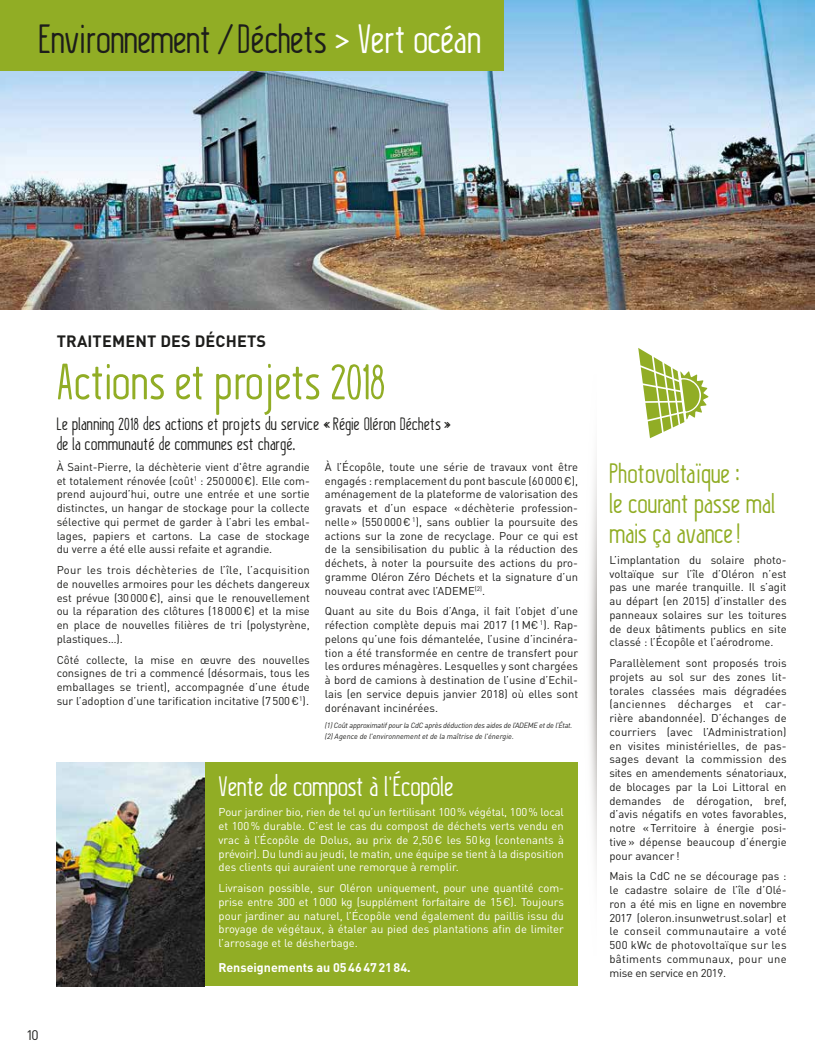
<style>
.page{position:relative;width:815px;height:1063px;background:#fff}
.page>*{position:absolute;margin:0;border:0;box-sizing:border-box;transform-origin:0 0}
.t1{font:50px "Kraftstoff";color:#91ad25}
.t2{font:40px "Kraftstoff";color:#1d1d1b}
.t3{font:27.5px/30px "Kraftstoff";letter-spacing:.01em;color:#91ad25}
.t4{font:27.5px "Kraftstoff";letter-spacing:.01em;color:#fff}
.t5{font:17.5px/20px "Kraftstoff";letter-spacing:.025em;color:#1d1d1b}
.t6{font:700 16.25px "DINOT";letter-spacing:.01em;color:#1d1d1b}
.t7{font:13.75px "DINOT";color:#1d1d1b}
.t8{font:700 12.5px "DINOT";color:#fff}
.t9{font:11.25px/13.8px "DINOT";color:#1d1d1b;text-align:justify}
.t10{font:11.25px/13.8px "DINOT";color:#fff;text-align:justify}
.t11{font:italic 7.5px/10.8px "DINOT";letter-spacing:-.025em;color:#1d1d1b}
.s1{color:#fff}
</style>
<div class="page">
<img style="left:0;top:0;width:815px;height:310px">
<div style="left:0;top:0;width:504px;height:71px;background:#91ad25"></div>
<div style="left:57px;top:763px;width:521px;height:223px;background:#91ad25"></div>
<svg style="left:589px;top:456px;width:8px;height:416px"></svg>
<svg style="left:638px;top:348px;width:71px;height:90px"></svg>
<img style="left:57px;top:763px;width:147px;height:223px">
<h2 class="t2" style="left:39px;top:14px;width:444px">Environnement / Déchets <span class="s1">&gt; Vert océan</span></h2>
<h3 class="t6" style="left:57px;top:331px;width:211px">TRAITEMENT DES DÉCHETS</h3>
<h1 class="t1" style="left:57px;top:351px;width:330px">Actions et projets 2018</h1>
<h3 class="t5" style="left:57px;top:414px;width:396px">Le planning 2018 des actions et projets du service «Régie Oléron Déchets» de la communauté de communes est chargé.</h3>
<p class="t9" style="left:57px;top:460px;width:255px">À Saint-Pierre, la déchèterie vient d'être agrandie et totalement rénovée (coût<sup>1</sup> : 250000€). Elle com&shy;prend aujourd’hui, outre une entrée et une sortie distinctes, un hangar de stockage pour la collecte sélective qui permet de garder à l’abri les embal&shy;lages, papiers et cartons. La case de stockage du verre a été elle aussi refaite et agrandie.</p>
<p class="t9" style="left:57px;top:563px;width:255px">Pour les trois déchèteries de l’île, l’acquisition de nouvelles armoires pour les déchets dangereux est prévue (30000€), ainsi que le renouvellement ou la réparation des clôtures (18000€) et la mise en place de nouvelles filières de tri (polystyrène, plastiques…).</p>
<p class="t9" style="left:57px;top:653px;width:255px">Côté collecte, la mise en œuvre des nouvelles consignes de tri a commencé (désormais, tous les emballages se trient), accompagnée d’une étude sur l’adoption d’une tarification incitative (7500€<sup>1</sup>).</p>
<p class="t9" style="left:325px;top:460px;width:255px">À l’Écopôle, toute une série de travaux vont être engagés : remplacement du pont bascule (60000€), aménagement de la plateforme de valorisation des gravats et d’un espace «déchèterie profession&shy;nelle» (550000€ <sup>1</sup>), sans oublier la poursuite des actions sur la zone de recyclage. Pour ce qui est de la sensibilisation du public à la réduction des déchets, à noter la poursuite des actions du pro&shy;gramme Oléron Zéro Déchets et la signature d’un nouveau contrat avec l’ADEME<sup>(2)</sup>.</p>
<p class="t9" style="left:325px;top:604px;width:255px">Quant au site du Bois d’Anga, il fait l’objet d’une réfection complète depuis mai 2017 (1M€ <sup>1</sup>). Rap&shy;pelons qu’une fois démantelée, l’usine d’incinéra&shy;tion a été transformée en centre de transfert pour les ordures ménagères. Lesquelles y sont chargées à bord de camions à destination de l’usine d’Echil&shy;lais (en service depuis janvier 2018) où elles sont dorénavant incinérées.</p>
<p class="t11" style="left:325px;top:720px;width:249px">(1) Coût approximatif pour la CdC après déduction des aides de l’ADEME et de l’État. (2) Agence de l'environnement et de la maîtrise de l'énergie.</p>
<h3 class="t4" style="left:219px;top:769px;width:236px">Vente de compost à l’Écopôle</h3>
<p class="t10" style="left:219px;top:805px;width:347px">Pour jardiner bio, rien de tel qu’un fertilisant 100% végétal, 100% local et 100% durable. C’est le cas du compost de déchets verts vendu en vrac à l’Écopôle de Dolus, au prix de 2,50€ les 50kg (contenants à prévoir). Du lundi au jeudi, le matin, une équipe se tient à la disposition des clients qui auraient une remorque à remplir.</p>
<p class="t10" style="left:219px;top:881px;width:347px">Livraison possible, sur Oléron uniquement, pour une quantité com&shy;prise entre 300 et 1000 kg (supplément forfaitaire de 15€). Toujours pour jardiner au naturel, l’Écopôle vend également du paillis issu du broyage de végétaux, à étaler au pied des plantations afin de limiter l’arrosage et le désherbage.</p>
<p class="t8" style="left:219px;top:959px;width:194px">Renseignements au 0546472184.</p>
<p class="t7" style="left:26px;top:1027px;width:14px">10</p>
<h3 class="t3" style="left:609px;top:459px;width:167px">Photovoltaïque :<br>le courant passe mal mais ça avance!</h3>
<p class="t9" style="left:609px;top:553px;width:179px">L’implantation du solaire photo&shy;voltaïque sur l’île d’Oléron n’est pas une marée tranquille. Il s’agit au départ (en 2015) d’installer des panneaux solaires sur les toitures de deux bâtiments publics en site classé : l’Écopôle et l’aérodrome.</p>
<p class="t9" style="left:609px;top:656px;width:179px">Parallèlement sont proposés trois projets au sol sur des zones lit&shy;torales classées mais dégradées (anciennes décharges et car&shy;rière abandonnée). D’échanges de courriers (avec l’Administration) en visites ministérielles, de pas&shy;sages devant la commission des sites en amendements sénatoriaux, de blocages par la Loi Littoral en demandes de dérogation, bref, d’avis négatifs en votes favorables, notre «Territoire à énergie posi&shy;tive» dépense beaucoup d’énergie pour avancer !</p>
<p class="t9" style="left:609px;top:869px;width:179px">Mais la CdC ne se décourage pas : le cadastre solaire de l’île d’Olé&shy;ron a été mis en ligne en novembre 2017 (oleron.insunwetrust.solar) et le conseil communautaire a voté 500 kWc de photovoltaïque sur les bâtiments communaux, pour une mise en service en 2019.</p>
</div>
